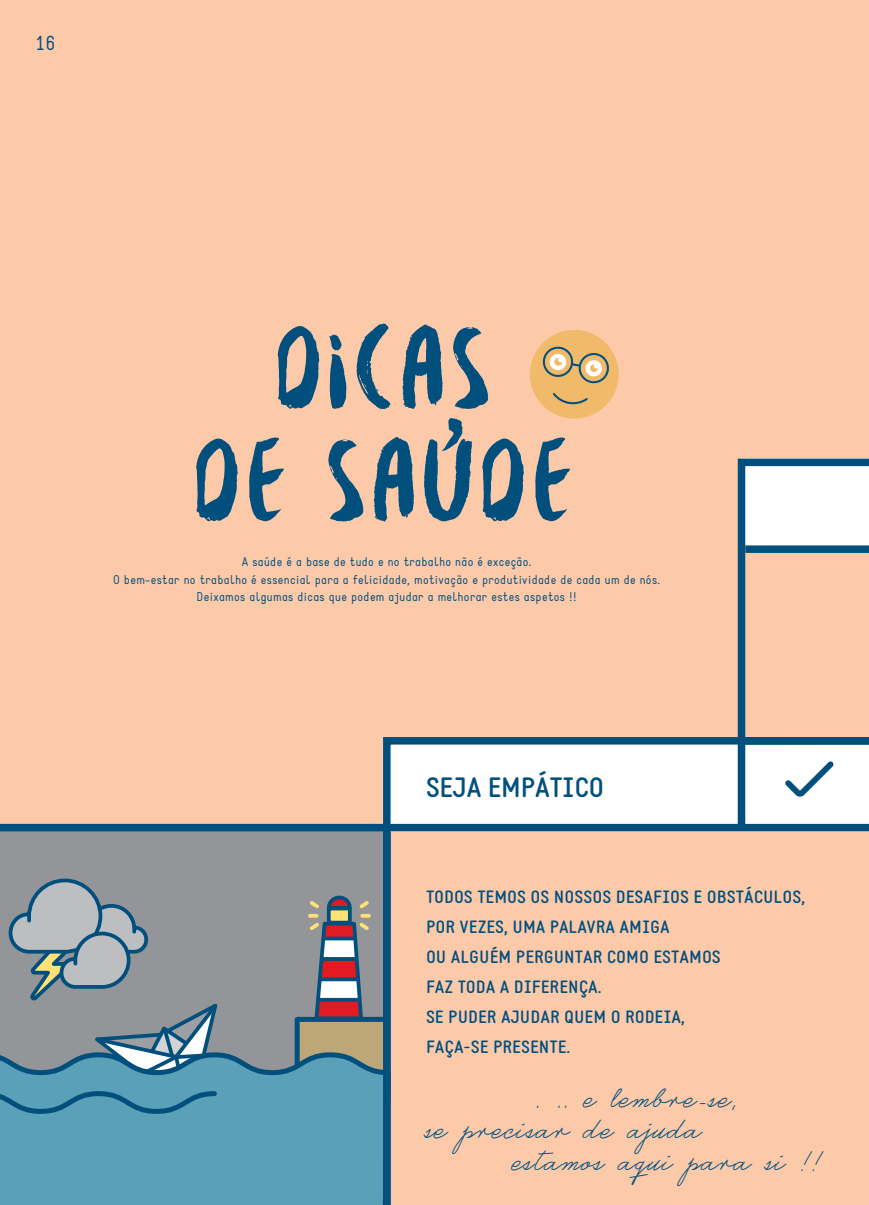
<style>
.page{position:relative;width:869px;height:1205px;background:#fff}
.page>*{position:absolute;margin:0;border:0;box-sizing:border-box;transform-origin:0 0}
.t1{font:125px/112.5px "Besom";color:#004f7d;text-align:center}
.t2{font:31.25px/31.2px "Castro Script";letter-spacing:.03em;color:#004f7d}
.t3{font:700 27.5px "Static";letter-spacing:.01em;color:#004f7d}
.t4{font:20px "Static";color:#004f7d}
.t5{font:700 17.5px/30px "Static";letter-spacing:.03em;color:#004f7d}
.t6{font:12.5px/17.5px "Static";letter-spacing:.03em;color:#004f7d;text-align:center}
</style>
<div class="page">
<div style="left:0;top:0;width:868px;height:1205px;background:#fcc9a9"></div>
<svg style="left:0;top:824px;width:383px;height:226px;background:#878f95"></svg>
<svg style="left:530px;top:330px;width:89px;height:89px"></svg>
<svg style="left:292px;top:894px;width:91px;height:156px;background:#9b8c89"></svg>
<svg style="left:322px;top:957px;width:34px;height:4px"></svg>
<svg style="left:323px;top:936px;width:32px;height:4px"></svg>
<svg style="left:320px;top:977px;width:37px;height:4px"></svg>
<hr style="left:318px;top:998px;width:41px;height:3px;background:#004f7d">
<div style="left:0;top:1050px;width:383px;height:155px;background:#5aa0b8"></div>
<svg style="left:0;top:1088px;width:219px;height:28px;background:#4990ac"></svg>
<svg style="left:7px;top:877px;width:214px;height:202px;background:#8998a0"></svg>
<svg style="left:868px;top:0;width:1px;height:466px"></svg>
<svg style="left:737px;top:458px;width:131px;height:279px"></svg>
<div style="left:745px;top:545px;width:123px;height:8px;background:#004f7d"></div>
<svg style="left:383px;top:737px;width:485px;height:468px"></svg>
<h3 class="t4" style="left:35px;top:31px;width:21px">16</h3>
<h1 class="t1" style="left:190px;top:309px;width:385px">DICAS<br>DE SAÚDE</h1>
<p class="t6" style="left:113px;top:554px;width:548px">A saúde é a base de tudo e no trabalho não é exceção.<br>O bem-estar no trabalho é essencial para a felicidade, motivação e produtividade de cada um de nós.<br>Deixamos algumas dicas que podem ajudar a melhorar estes aspetos !!</p>
<h3 class="t3" style="left:426px;top:770px;width:179px">SEJA EMPÁTICO</h3>
<h3 class="t5" style="left:426px;top:882px;width:380px">TODOS TEMOS OS NOSSOS DESAFIOS E OBSTÁCULOS,<br>POR VEZES, UMA PALAVRA AMIGA<br>OU ALGUÉM PERGUNTAR COMO ESTAMOS<br>FAZ TODA A DIFERENÇA.<br>SE PUDER AJUDAR QUEM O RODEIA,<br>FAÇA-SE PRESENTE.</h3>
<h2 class="t2" style="left:426px;top:1080px;width:314px;text-indent:109px">. .. e lembre-se, se precisar de ajuda</h2>
<h2 class="t2" style="left:513px;top:1143px;width:311px">estamos aqui para si !!</h2>
</div>
